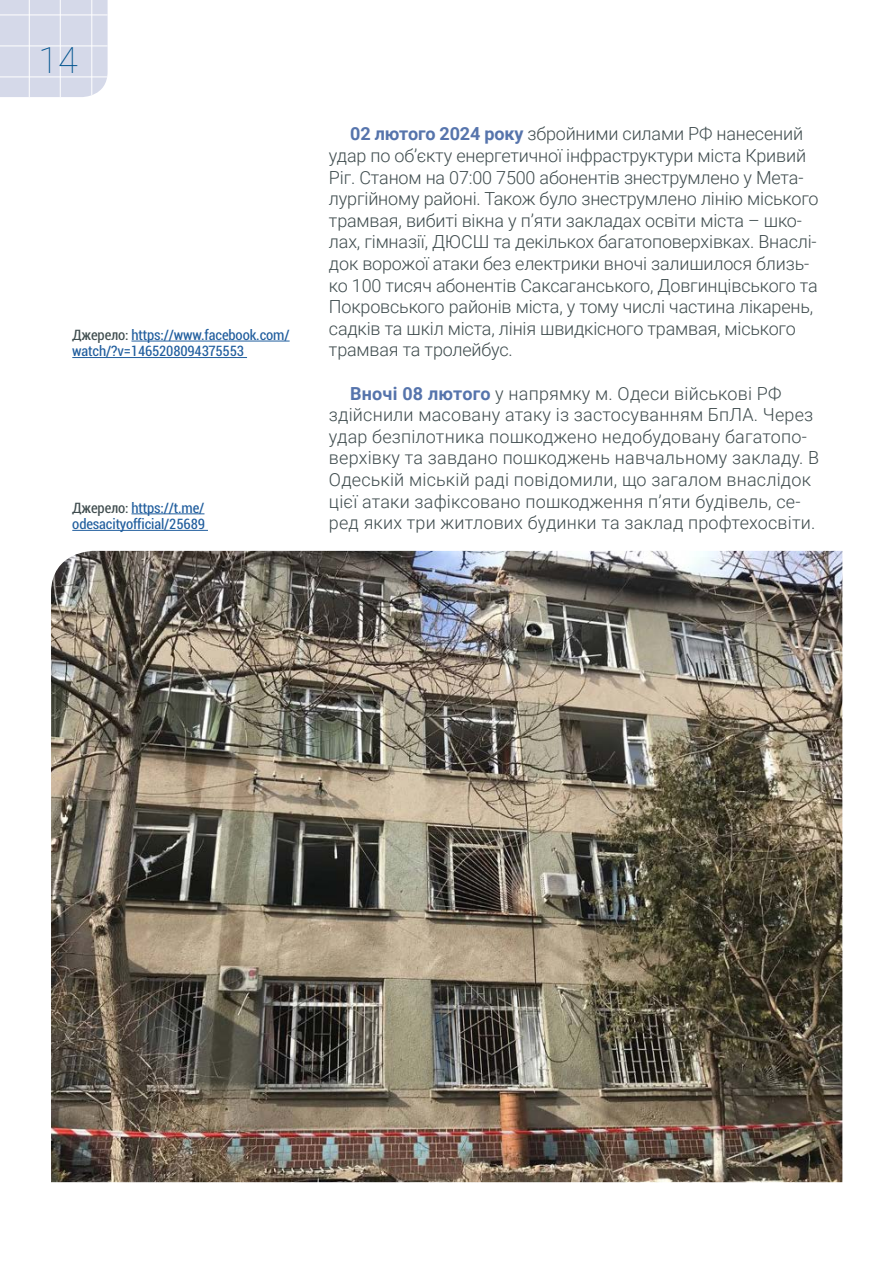
<style>
.page{position:relative;width:893px;height:1263px;background:#fff}
.page>*{position:absolute;margin:0;border:0;box-sizing:border-box;transform-origin:0 0}
.t1{font:100 36px "Roboto";color:#00538e}
.Basic_TXT{font:300 18px/21.6px "Roboto";letter-spacing:-.01em;color:#3f4c4e}
.Basic_TXT-2{font:300 18px/21.6px "Roboto";letter-spacing:.01em;color:#3f4c4e}
.Photo-pidpys{font:condensed 15px/16.5px "Roboto";letter-spacing:-.01em;color:#215e9e}
.s1{color:#3f4c4e}
.s2{font-weight:700;color:#5674ac}
</style>
<div class="page">
<img style="left:51px;top:551px;width:791px;height:631px">
<hr style="left:131px;top:341px;width:159px;height:1px;background:#215e9e">
<hr style="left:72px;top:357px;width:175px;height:1px;background:#215e9e">
<hr style="left:131px;top:513px;width:73px;height:1px;background:#215e9e">
<hr style="left:72px;top:530px;width:136px;height:1px;background:#215e9e">
<svg style="left:0;top:0;width:108px;height:97px;background:#d6dae9"></svg>
<hr style="left:0;top:77px;width:108px;height:1px;background:#fff">
<hr style="left:0;top:46px;width:108px;height:1px;background:#fff">
<hr style="left:0;top:15px;width:108px;height:1px;background:#fff">
<hr style="left:91px;top:0;width:1px;height:97px;background:#fff">
<hr style="left:60px;top:0;width:1px;height:97px;background:#fff">
<hr style="left:29px;top:0;width:1px;height:97px;background:#fff">
<h1 class="t1" style="left:39px;top:35px;width:41px">14</h1>
<p class="Photo-pidpys" style="left:72px;top:326px;width:219px"><span class="s1">Джерело:</span> https://www.facebook.com/ watch/?v=1465208094375553</p>
<p class="Photo-pidpys" style="left:72px;top:499px;width:134px"><span class="s1">Джерело:</span> https://t.me/ odesacityofficial/25689</p>
<p class="Basic_TXT" style="left:329px;top:123px;width:491px;text-indent:21px"><span class="s2">02 лютого 2024 року</span> збройними силами РФ нанесений удар по об’єкту енергетичної інфраструктури міста Кривий Ріг. Станом на 07:00 7500 абонентів знеструмлено у Мета&shy;лургійному районі. Також було знеструмлено лінію міського трамвая, вибиті вікна у п’яти закладах освіти міста – шко&shy;лах, гімназії, ДЮСШ та декількох багатоповерхівках. Внаслі&shy;док ворожої атаки без електрики вночі залишилося близь&shy;ко 100 тисяч абонентів Саксаганського, Довгинцівського та Покровського районів міста, у тому числі частина лікарень, садків та шкіл міста, лінія швидкісного трамвая, міського трамвая та тролейбус.</p>
<p class="Basic_TXT-2" style="left:329px;top:382px;width:492px;text-indent:21px"><span class="s2">Вночі 08 лютого</span> у напрямку м. Одеси військові РФ здійснили масовану атаку із застосуванням БпЛА. Через удар безпілотника пошкоджено недобудовану багатопо&shy;верхівку та завдано пошкоджень навчальному закладу. В Одеській міській раді повідомили, що загалом внаслідок цієї атаки зафіксовано пошкодження п’яти будівель, се&shy;ред яких три житлових будинки та заклад профтехосвіти.</p>
</div>
